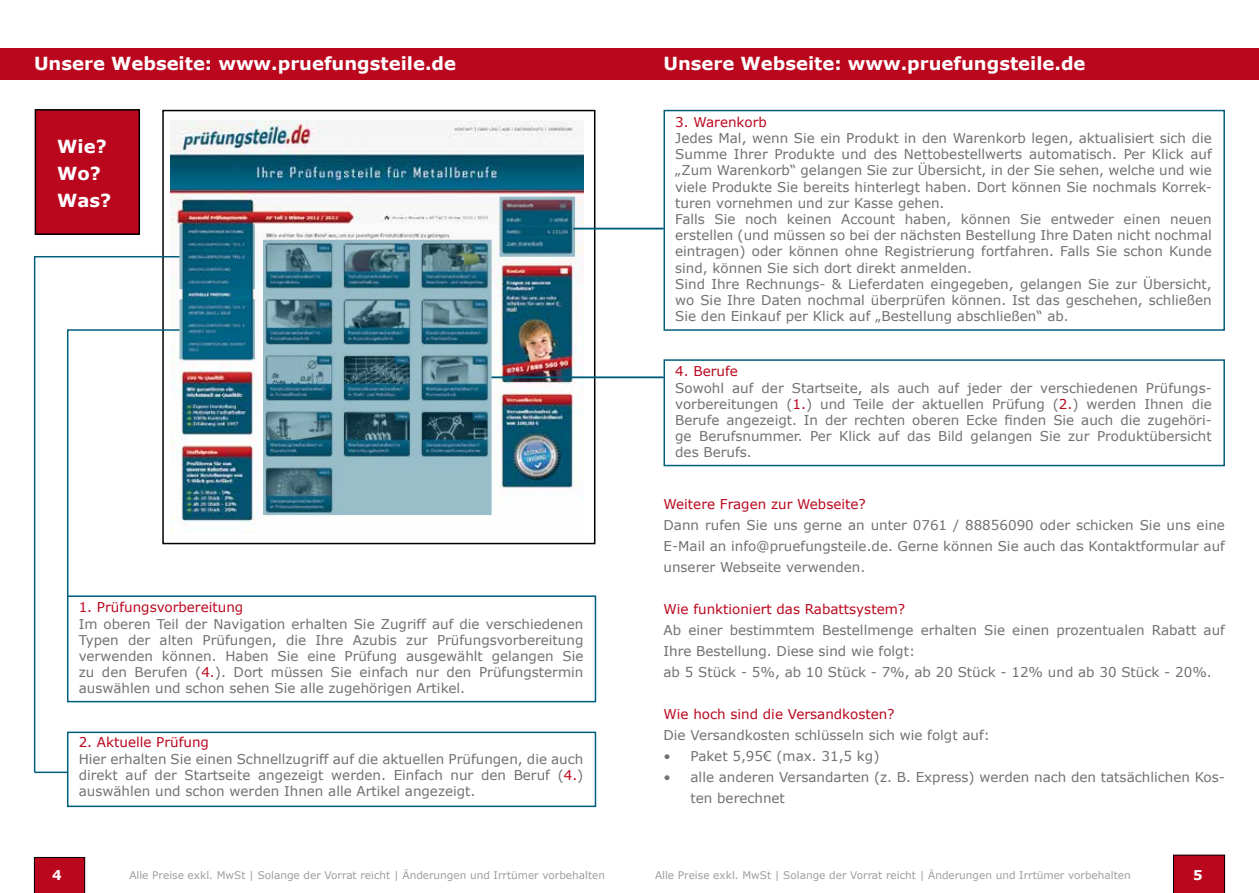
<style>
.page{position:relative;width:1259px;height:893px;background:#fff}
.page>*{position:absolute;margin:0;border:0;box-sizing:border-box;transform-origin:0 0}
.t1{font:700 18px/27px "Verdana";color:#fff}
.t2{font:13.5px/16.2px "Verdana";color:#707172;text-align:justify}
.t3{font:13.5px "Verdana";color:#ba071e}
.t4{font:700 13.5px "Verdana";color:#fff}
.t5{font:10.5px "Verdana";color:#9c9e9f}
.s1{color:#ba071e}
</style>
<div class="page">
<svg style="left:1173px;top:855px;width:52px;height:38px;background:#b0061c"></svg>
<div style="left:663px;top:110px;width:562px;height:221px;border:2px solid #005d7c"></div>
<div style="left:663px;top:359px;width:562px;height:107px;border:2px solid #005d7c"></div>
<div style="left:583px;top:48px;width:676px;height:31px;background:#ba071e"></div>
<div style="left:34px;top:857px;width:51px;height:36px;background:#ba071e"></div>
<div style="left:0;top:48px;width:685px;height:31px;background:#ba071e"></div>
<img style="left:171px;top:120px;width:413px;height:414px">
<div style="left:162px;top:110px;width:433px;height:434px;border:2px solid #000"></div>
<svg style="left:179px;top:224px;width:76px;height:65px;background:#176681"></svg>
<svg style="left:179px;top:299px;width:76px;height:60px;background:#176d8b"></svg>
<svg style="left:263px;top:240px;width:228px;height:275px;background:#5e8c9c"></svg>
<svg style="left:499px;top:197px;width:76px;height:60px;background:#356980"></svg>
<hr style="left:35px;top:256px;width:144px;height:1px;background:#005d7c">
<hr style="left:34px;top:256px;width:1px;height:516px;background:#005d7c">
<hr style="left:68px;top:329px;width:111px;height:2px;background:#005d7c">
<hr style="left:67px;top:329px;width:1px;height:267px;background:#005d7c">
<div style="left:67px;top:595px;width:529px;height:107px;border:2px solid #005d7c"></div>
<hr style="left:35px;top:772px;width:32px;height:1px;background:#005d7c">
<div style="left:67px;top:732px;width:529px;height:75px;border:2px solid #005d7c"></div>
<div style="left:35px;top:110px;width:104px;height:124px;background:#ba071e"></div>
<div style="left:35px;top:109px;width:105px;height:126px;border:2px solid #000"></div>
<hr style="left:491px;top:377px;width:172px;height:1px;background:#005d7c">
<hr style="left:573px;top:228px;width:90px;height:1px;background:#005d7c">
<h1 class="t1" style="left:34px;top:50px;width:423px">Unsere Webseite: www.pruefungsteile.de</h1>
<h1 class="t1" style="left:57px;top:133px;width:56px">Wie?<br>Wo?<br>Was?</h1>
<p class="t3" style="left:79px;top:598px;width:166px">1. Prüfungsvorbereitung</p>
<p class="t2" style="left:79px;top:615px;width:506px">Im oberen Teil der Navigation erhalten Sie Zugriff auf die verschiedenen Typen der alten Prüfungen, die Ihre Azubis zur Prüfungsvorbereitung verwenden können. Haben Sie eine Prüfung ausgewählt gelangen Sie zu den Berufen (<span class="s1">4.</span>). Dort müssen Sie einfach nur den Prüfungstermin auswählen und schon sehen Sie alle zugehörigen Artikel.</p>
<p class="t3" style="left:79px;top:733px;width:132px">2. Aktuelle Prüfung</p>
<p class="t2" style="left:79px;top:750px;width:506px">Hier erhalten Sie einen Schnellzugriff auf die aktuellen Prüfungen, die auch direkt auf der Startseite angezeigt werden. Einfach nur den Beruf (<span class="s1">4.</span>) auswählen und schon werden Ihnen alle Artikel angezeigt.</p>
<p class="t4" style="left:52px;top:866px;width:11px">4</p>
<p class="t5" style="left:129px;top:868px;width:477px">Alle Preise exkl. MwSt | Solange der Vorrat reicht | Änderungen und Irrtümer vorbehalten</p>
<h1 class="t1" style="left:663px;top:50px;width:423px">Unsere Webseite: www.pruefungsteile.de</h1>
<p class="t3" style="left:675px;top:113px;width:93px">3. Warenkorb</p>
<p class="t2" style="left:675px;top:130px;width:538px;text-align:left">Jedes Mal, wenn Sie ein Produkt in den Warenkorb legen, aktualisiert sich die Summe Ihrer Produkte und des Nettobestellwerts automatisch. Per Klick auf „Zum Warenkorb“ gelangen Sie zur Übersicht, in der Sie sehen, welche und wie viele Produkte Sie bereits hinterlegt haben. Dort können Sie nochmals Korrek&shy;turen vornehmen und zur Kasse gehen.<br>Falls Sie noch keinen Account haben, können Sie entweder einen neuen erstellen (und müssen so bei der nächsten Bestellung Ihre Daten nicht nochmal eintragen) oder können ohne Registrierung fortfahren. Falls Sie schon Kunde sind, können Sie sich dort direkt anmelden.<br>Sind Ihre Rechnungs- &amp; Lieferdaten eingegeben, gelangen Sie zur Übersicht, wo Sie Ihre Daten nochmal überprüfen können. Ist das geschehen, schließen Sie den Einkauf per Klick auf „Bestellung abschließen“ ab.</p>
<p class="t3" style="left:675px;top:362px;width:64px">4. Berufe</p>
<p class="t2" style="left:675px;top:379px;width:538px">Sowohl auf der Startseite, als auch auf jeder der verschiedenen Prüfungs&shy;vorbereitungen (<span class="s1">1.</span>) und Teile der aktuellen Prüfung (<span class="s1">2.</span>) werden Ihnen die Berufe angezeigt. In der rechten oberen Ecke finden Sie auch die zugehöri&shy;ge Berufsnummer. Per Klick auf das Bild gelangen Sie zur Produktübersicht des Berufs.</p>
<p class="t3" style="left:663px;top:495px;width:204px">Weitere Fragen zur Webseite?</p>
<p class="t2" style="left:663px;top:514px;width:563px;line-height:21px">Dann rufen Sie uns gerne an unter 0761 / 88856090 oder schicken Sie uns eine E-Mail an info@pruefungsteile.de. Gerne können Sie auch das Kontaktformular auf unserer Webseite verwenden.</p>
<p class="t3" style="left:663px;top:600px;width:243px">Wie funktioniert das Rabattsystem?</p>
<p class="t2" style="left:663px;top:619px;width:563px;line-height:21px;text-align:left">Ab einer bestimmtem Bestellmenge erhalten Sie einen prozentualen Rabatt auf<br>Ihre Bestellung. Diese sind wie folgt:<br>ab 5 Stück - 5%, ab 10 Stück - 7%, ab 20 Stück - 12% und ab 30 Stück - 20%.</p>
<p class="t3" style="left:663px;top:705px;width:233px">Wie hoch sind die Versandkosten?</p>
<p class="t2" style="left:663px;top:727px;width:328px">Die Versandkosten schlüsseln sich wie folgt auf:</p>
<p class="t2" style="left:663px;top:748px;width:217px">• Paket 5,95€ (max. 31,5 kg)</p>
<p class="t2" style="left:690px;top:766px;width:536px;line-height:21px;text-indent:-27px">• alle anderen Versandarten (z. B. Express) werden nach den tatsächlichen Kos&shy;ten berechnet</p>
<p class="t5" style="left:655px;top:868px;width:477px">Alle Preise exkl. MwSt | Solange der Vorrat reicht | Änderungen und Irrtümer vorbehalten</p>
<p class="t4" style="left:1193px;top:866px;width:11px">5</p>
</div>
